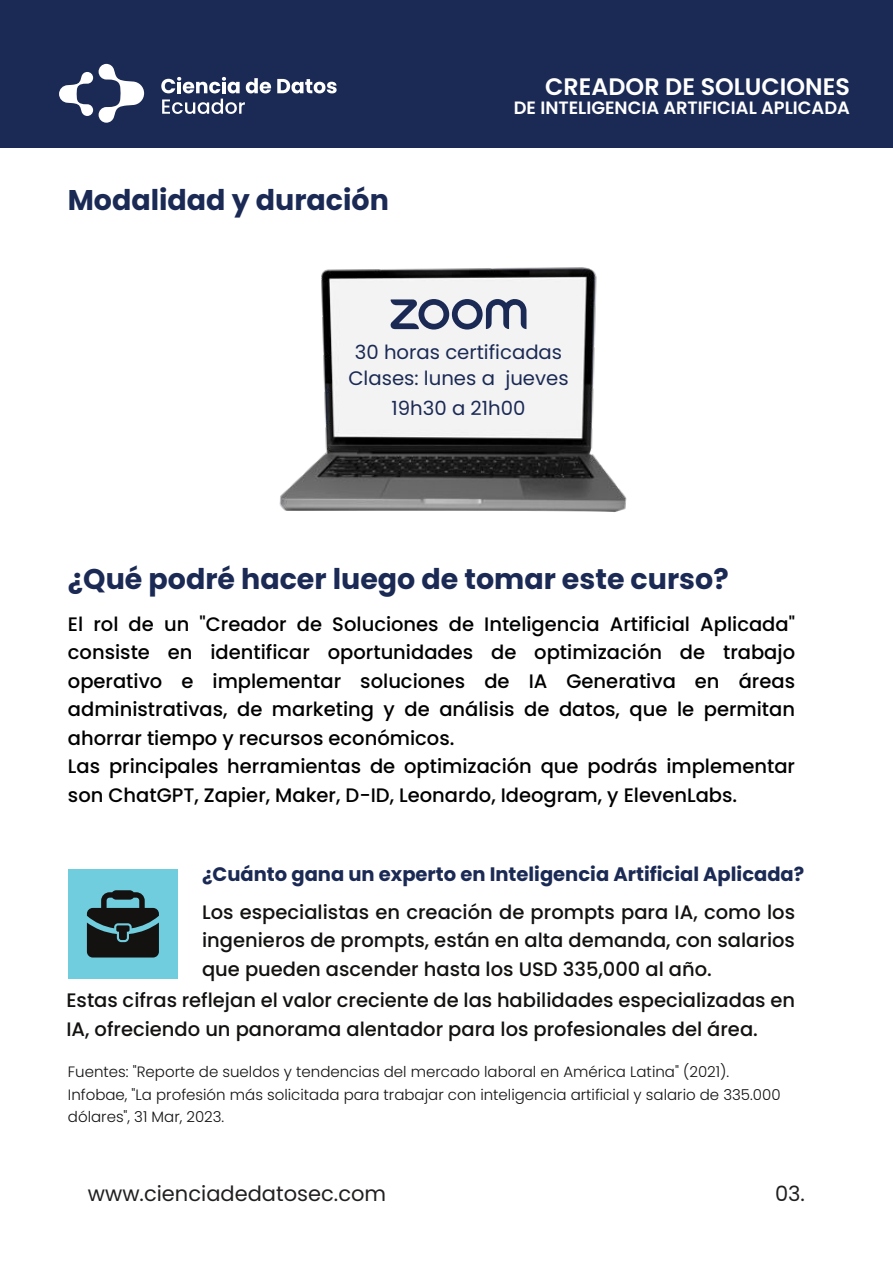
<style>
.page{position:relative;width:893px;height:1263px;background:#fff}
.page>*{position:absolute;margin:0;border:0;box-sizing:border-box;transform-origin:0 0}
.t1{font:700 28.5px "Poppins";color:#1b2a55}
.t2{font:600 23.85px "Poppins";color:#fff}
.t3{font:21px "Poppins";color:#221f1f}
.t4{font:500 19.5px/28.5px "Poppins";color:#010101}
.t5{font:500 19.5px/28.5px "Poppins";color:#131211;text-align:justify}
.t6{font:700 19.5px "Poppins";color:#1b2a55}
.t7{font:19.5px/26px "Poppins";color:#1b2a55;text-align:center}
.t8{font:600 17.85px "Poppins";color:#fff}
.t9{font:300 15px/22.5px "Poppins";color:#131211}
</style>
<div class="page">
<div style="left:68px;top:869px;width:110px;height:110px;background:#70cddd"></div>
<svg style="left:87px;top:890px;width:72px;height:67px"></svg>
<div style="left:0;top:0;width:893px;height:148px;background:#1b2a55"></div>
<svg style="left:59px;top:72px;width:34px;height:44px"></svg>
<svg style="left:99px;top:64px;width:45px;height:59px"></svg>
<svg style="left:161px;top:77px;width:79px;height:16px"></svg>
<svg style="left:246px;top:78px;width:25px;height:15px"></svg>
<svg style="left:277px;top:79px;width:60px;height:14px"></svg>
<svg style="left:162px;top:99px;width:83px;height:15px"></svg>
<img style="left:279px;top:267px;width:348px;height:245px">
<svg style="left:390px;top:298px;width:136px;height:32px"></svg>
<h1 class="t1" style="left:68px;top:186px;width:323px">Modalidad y duración</h1>
<p class="t2" style="left:545px;top:73px;width:306px">CREADOR DE SOLUCIONES</p>
<p class="t8" style="left:514px;top:97px;width:338px">DE INTELIGENCIA ARTIFICIAL APLICADA</p>
<p class="t7" style="left:348px;top:341px;width:222px">30 horas certificadas<br>Clases: lunes a jueves</p>
<p class="t7" style="left:392px;top:397px;width:135px">19h30 a 21h00</p>
<h1 class="t1" style="left:68px;top:566px;width:662px">¿Qué podré hacer luego de tomar este curso?</h1>
<p class="t4" style="left:68px;top:611px;width:729px">El rol de un "Creador de Soluciones de Inteligencia Artificial Aplicada" consiste en identificar oportunidades de optimización de trabajo operativo e implementar soluciones de IA Generativa en áreas administrativas, de marketing y de análisis de datos, que le permitan ahorrar tiempo y recursos económicos.<br>Las principales herramientas de optimización que podrás implementar son ChatGPT, Zapier, Maker, D-ID, Leonardo, Ideogram, y ElevenLabs.</p>
<p class="t6" style="left:202px;top:865px;width:604px">¿Cuánto gana un experto en Inteligencia Artificial Aplicada?</p>
<p class="t5" style="left:202px;top:899px;width:594px">Los especialistas en creación de prompts para IA, como los ingenieros de prompts, están en alta demanda, con salarios que pueden ascender hasta los USD 335,000 al año.</p>
<p class="t5" style="left:66px;top:988px;width:730px">Estas cifras reflejan el valor creciente de las habilidades especializadas en<br>IA, ofreciendo un panorama alentador para los profesionales del área.</p>
<p class="t9" style="left:68px;top:1061px;width:714px">Fuentes: "Reporte de sueldos y tendencias del mercado laboral en América Latina" (2021).<br>Infobae, "La profesión más solicitada para trabajar con inteligencia artificial y salario de 335.000 dólares", 31 Mar, 2023.</p>
<p class="t3" style="left:88px;top:1185px;width:300px">www.cienciadedatosec.com</p>
<p class="t3" style="left:775px;top:1185px;width:31px">03.</p>
</div>
